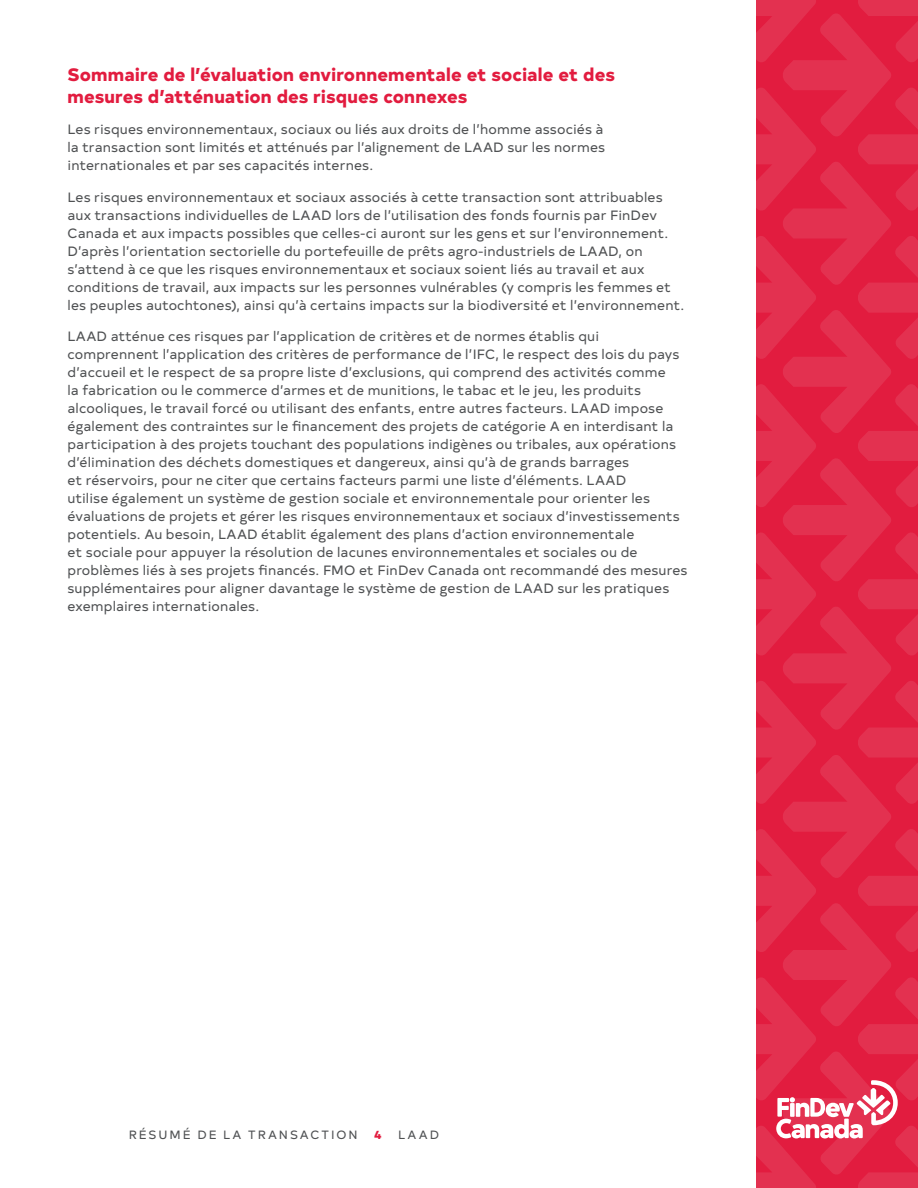
<style>
.page{position:relative;width:918px;height:1188px;background:#fff}
.page>*{position:absolute;margin:0;border:0;box-sizing:border-box;transform-origin:0 0}
.t1{font:800 18px/21.6px "Typold";letter-spacing:.005em;color:#e21c3f}
.Body_copy{font:13.5px/18px "Typold";letter-spacing:.01em;color:#4f5153}
.t2{font:12px "Typold";letter-spacing:.165em;color:#4f5153}
.t3{font:800 12px "Typold";color:#e21c3f}
</style>
<div class="page">
<svg style="left:756px;top:0;width:162px;height:1188px;background:#e2294a"></svg>
<h2 class="t1" style="left:68px;top:62px;width:549px">Sommaire de l’évaluation environnementale et sociale et des mesures d’atténuation des risques connexes</h2>
<p class="Body_copy" style="left:68px;top:119px;width:539px">Les risques environnementaux, sociaux ou liés aux droits de l’homme associés à la transaction sont limités et atténués par l’alignement de LAAD sur les normes internationales et par ses capacités internes.</p>
<p class="Body_copy" style="left:68px;top:187px;width:618px">Les risques environnementaux et sociaux associés à cette transaction sont attribuables aux transactions individuelles de LAAD lors de l’utilisation des fonds fournis par FinDev Canada et aux impacts possibles que celles-ci auront sur les gens et sur l’environnement.<br>D’après l’orientation sectorielle du portefeuille de prêts agro-industriels de LAAD, on s’attend à ce que les risques environnementaux et sociaux soient liés au travail et aux conditions de travail, aux impacts sur les personnes vulnérables (y compris les femmes et les peuples autochtones), ainsi qu’à certains impacts sur la biodiversité et l’environnement.</p>
<p class="Body_copy" style="left:68px;top:326px;width:622px">LAAD atténue ces risques par l’application de critères et de normes établis qui comprennent l’application des critères de performance de l’IFC, le respect des lois du pays d’accueil et le respect de sa propre liste d’exclusions, qui comprend des activités comme<br>la fabrication ou le commerce d’armes et de munitions, le tabac et le jeu, les produits alcooliques, le travail forcé ou utilisant des enfants, entre autres facteurs. LAAD impose également des contraintes sur le financement des projets de catégorie A en interdisant la participation à des projets touchant des populations indigènes ou tribales, aux opérations d’élimination des déchets domestiques et dangereux, ainsi qu’à de grands barrages<br>et réservoirs, pour ne citer que certains facteurs parmi une liste d’éléments. LAAD<br>utilise également un système de gestion sociale et environnementale pour orienter les évaluations de projets et gérer les risques environnementaux et sociaux d’investissements potentiels. Au besoin, LAAD établit également des plans d’action environnementale<br>et sociale pour appuyer la résolution de lacunes environnementales et sociales ou de problèmes liés à ses projets financés. FMO et FinDev Canada ont recommandé des mesures supplémentaires pour aligner davantage le système de gestion de LAAD sur les pratiques exemplaires internationales.</p>
<p class="t2" style="left:129px;top:1125px;width:231px">RÉSUMÉ DE LA TRANSACTION</p>
<p class="t3" style="left:374px;top:1124px;width:9px">4</p>
<p class="t2" style="left:398px;top:1125px;width:42px">LAAD</p>
</div>
